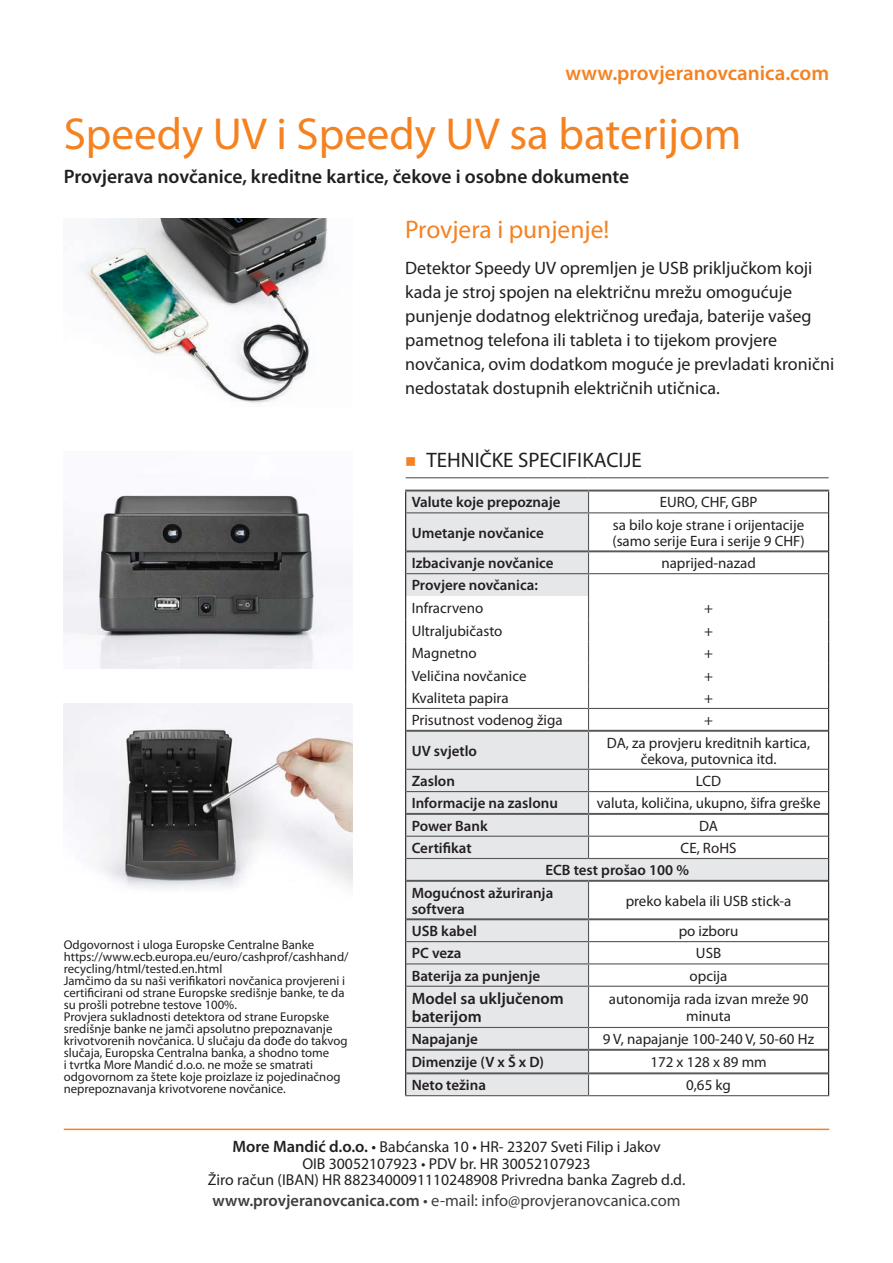
<style>
.page{position:relative;width:893px;height:1263px;background:#fff}
.page>*{position:absolute;margin:0;border:0;box-sizing:border-box;transform-origin:0 0}
.t1{font:45px "Myriad Pro";color:#f58220}
.t2{font:25.5px "Myriad Pro";color:#f58220}
.t3{font:600 21px "Myriad Pro";color:#f58220}
.t4{font:21px "Myriad Pro";color:#231f20}
.t5{font:600 19.5px "Myriad Pro";color:#231f20}
.t6{font:18px/24px "Myriad Pro";color:#231f20}
.t7{font:16.5px "Myriad Pro";color:#3e3e3f}
.t8{font:600 16.5px/17.9px "Myriad Pro";color:#231f20}
.t9{font:15.75px/16.5px "Myriad Pro";color:#231f20;text-align:center}
.t10{font:15px/16.2px "Myriad Pro";color:#231f20;text-align:center}
.t11{font:600 15px/22.4px "Myriad Pro";color:#231f20}
.t12{font:12.75px/12px "Myriad Pro";color:#231f20}
.s1{color:#f58220}
.s2{font-weight:600;font-size:16.5px}
.s3{font-size:16.5px}
.s4{font-weight:600}
</style>
<div class="page">
<hr style="left:64px;top:1128px;width:765px;height:2px;background:#f58220">
<svg style="left:406px;top:491px;width:422px;height:604px"></svg>
<hr style="left:406px;top:477px;width:182px;height:1px;background:#57585a">
<hr style="left:588px;top:477px;width:241px;height:1px;background:#57585a">
<svg style="left:588px;top:491px;width:1px;height:21px"></svg>
<hr style="left:588px;top:513px;width:1px;height:37px;background:#57585a">
<hr style="left:406px;top:708px;width:182px;height:1px;background:#57585a">
<hr style="left:588px;top:708px;width:240px;height:1px;background:#57585a">
<svg style="left:588px;top:552px;width:1px;height:178px"></svg>
<hr style="left:588px;top:732px;width:1px;height:37px;background:#57585a">
<hr style="left:406px;top:791px;width:182px;height:1px;background:#57585a">
<hr style="left:588px;top:791px;width:240px;height:1px;background:#57585a">
<svg style="left:588px;top:770px;width:1px;height:88px"></svg>
<hr style="left:588px;top:882px;width:1px;height:36px;background:#57585a">
<hr style="left:406px;top:963px;width:182px;height:1px;background:#57585a">
<hr style="left:588px;top:963px;width:240px;height:1px;background:#57585a">
<svg style="left:588px;top:920px;width:1px;height:66px"></svg>
<hr style="left:406px;top:986px;width:182px;height:1px;background:#57585a">
<hr style="left:588px;top:986px;width:240px;height:1px;background:#57585a">
<hr style="left:588px;top:987px;width:1px;height:40px;background:#57585a">
<svg style="left:588px;top:1028px;width:1px;height:67px"></svg>
<hr style="left:405px;top:1095px;width:183px;height:1px;background:#57585a">
<hr style="left:588px;top:1095px;width:241px;height:1px;background:#57585a">
<hr style="left:406px;top:813px;width:182px;height:2px;background:#57585a">
<hr style="left:588px;top:813px;width:240px;height:2px;background:#57585a">
<hr style="left:406px;top:1049px;width:182px;height:2px;background:#57585a">
<hr style="left:588px;top:1049px;width:240px;height:2px;background:#57585a">
<svg style="left:405px;top:491px;width:1px;height:22px"></svg>
<svg style="left:828px;top:491px;width:1px;height:22px"></svg>
<hr style="left:405px;top:513px;width:1px;height:38px;background:#231f20">
<hr style="left:828px;top:513px;width:1px;height:38px;background:#231f20">
<svg style="left:405px;top:551px;width:1px;height:180px"></svg>
<svg style="left:828px;top:551px;width:1px;height:180px"></svg>
<hr style="left:405px;top:731px;width:1px;height:38px;background:#231f20">
<hr style="left:828px;top:731px;width:1px;height:38px;background:#231f20">
<svg style="left:405px;top:769px;width:1px;height:112px"></svg>
<svg style="left:828px;top:769px;width:1px;height:112px"></svg>
<hr style="left:405px;top:881px;width:1px;height:38px;background:#231f20">
<hr style="left:828px;top:881px;width:1px;height:38px;background:#231f20">
<svg style="left:405px;top:919px;width:1px;height:67px"></svg>
<svg style="left:828px;top:919px;width:1px;height:67px"></svg>
<hr style="left:405px;top:986px;width:1px;height:41px;background:#231f20">
<hr style="left:828px;top:986px;width:1px;height:41px;background:#231f20">
<svg style="left:405px;top:1027px;width:1px;height:68px"></svg>
<svg style="left:828px;top:1027px;width:1px;height:68px"></svg>
<hr style="left:405px;top:490px;width:183px;height:1px;background:#57585a">
<hr style="left:588px;top:490px;width:241px;height:1px;background:#57585a">
<hr style="left:406px;top:512px;width:182px;height:1px;background:#57585a">
<hr style="left:588px;top:512px;width:240px;height:1px;background:#57585a">
<hr style="left:406px;top:550px;width:182px;height:2px;background:#57585a">
<hr style="left:588px;top:550px;width:240px;height:2px;background:#57585a">
<hr style="left:406px;top:573px;width:182px;height:1px;background:#57585a">
<hr style="left:588px;top:573px;width:240px;height:1px;background:#57585a">
<hr style="left:406px;top:858px;width:182px;height:1px;background:#57585a">
<hr style="left:588px;top:858px;width:240px;height:1px;background:#57585a">
<hr style="left:406px;top:730px;width:182px;height:2px;background:#57585a">
<hr style="left:588px;top:730px;width:240px;height:2px;background:#57585a">
<hr style="left:406px;top:769px;width:182px;height:1px;background:#57585a">
<hr style="left:588px;top:769px;width:240px;height:1px;background:#57585a">
<hr style="left:406px;top:836px;width:182px;height:1px;background:#57585a">
<hr style="left:588px;top:836px;width:240px;height:1px;background:#57585a">
<hr style="left:406px;top:880px;width:182px;height:2px;background:#57585a">
<hr style="left:588px;top:880px;width:240px;height:2px;background:#57585a">
<hr style="left:406px;top:918px;width:182px;height:2px;background:#57585a">
<hr style="left:588px;top:918px;width:240px;height:2px;background:#57585a">
<hr style="left:406px;top:1027px;width:182px;height:1px;background:#57585a">
<hr style="left:588px;top:1027px;width:240px;height:1px;background:#57585a">
<hr style="left:406px;top:941px;width:182px;height:1px;background:#57585a">
<hr style="left:588px;top:941px;width:240px;height:1px;background:#57585a">
<hr style="left:406px;top:1072px;width:182px;height:2px;background:#57585a">
<hr style="left:588px;top:1072px;width:240px;height:2px;background:#57585a">
<img style="left:79px;top:219px;width:249px;height:184px">
<img style="left:64px;top:495px;width:289px;height:173px">
<img style="left:64px;top:703px;width:289px;height:186px">
<h3 class="t3" style="left:565px;top:62px;width:265px">www.provjeranovcanica.com</h3>
<h1 class="t1" style="left:64px;top:111px;width:679px">Speedy UV i Speedy UV sa baterijom</h1>
<h3 class="t5" style="left:64px;top:167px;width:567px">Provjerava novčanice, kreditne kartice, čekove i osobne dokumente</h3>
<h2 class="t2" style="left:405px;top:217px;width:206px">Provjera i punjenje!</h2>
<p class="t6" style="left:405px;top:256px;width:431px">Detektor Speedy UV opremljen je USB priključkom koji kada je stroj spojen na električnu mrežu omogućuje punjenje dodatnog električnog uređaja, baterije vašeg pametnog telefona ili tableta i to tijekom provjere novčanica, ovim dodatkom moguće je prevladati kronični nedostatak dostupnih električnih utičnica.</p>
<p class="t12" style="left:64px;top:939px;width:286px">Odgovornost i uloga Europske Centralne Banke https://www.ecb.europa.eu/euro/cashprof/cashhand/ recycling/html/tested.en.html<br>Jamčimo da su naši verifikatori novčanica provjereni i certificirani od strane Europske središnje banke, te da su prošli potrebne testove 100%.<br>Provjera sukladnosti detektora od strane Europske središnje banke ne jamči apsolutno prepoznavanje krivotvorenih novčanica. U slučaju da dođe do takvog slučaja, Europska Centralna banka, a shodno tome<br>i tvrtka More Mandić d.o.o. ne može se smatrati odgovornom za štete koje proizlaze iz pojedinačnog neprepoznavanja krivotvorene novčanice.</p>
<h3 class="t4" style="left:405px;top:450px;width:238px"><span class="s1">■</span> TEHNIČKE SPECIFIKACIJE</h3>
<p class="t11" style="left:412px;top:491px;width:150px">Valute koje prepoznaje</p>
<p class="t10" style="left:660px;top:495px;width:99px">EURO, CHF, GBP</p>
<p class="t11" style="left:412px;top:522px;width:134px">Umetanje novčanice</p>
<p class="t10" style="left:612px;top:517px;width:194px;text-align:left">sa bilo koje strane i orijentacije (samo serije Eura i serije 9 CHF)</p>
<p class="t11" style="left:412px;top:552px;width:143px">Izbacivanje novčanice</p>
<p class="t10" style="left:661px;top:555px;width:96px">naprijed-nazad</p>
<p class="t11" style="left:412px;top:575px;width:128px">Provjere novčanica:</p>
<p class="t10" style="left:412px;top:600px;width:73px">Infracrveno</p>
<p class="t10" style="left:704px;top:600px;width:10px">+</p>
<p class="t10" style="left:412px;top:623px;width:92px">Ultraljubičasto</p>
<p class="t10" style="left:704px;top:623px;width:10px">+</p>
<p class="t10" style="left:412px;top:646px;width:67px">Magnetno</p>
<p class="t10" style="left:704px;top:646px;width:10px">+</p>
<p class="t10" style="left:412px;top:668px;width:116px">Veličina novčanice</p>
<p class="t10" style="left:704px;top:668px;width:10px">+</p>
<p class="t10" style="left:412px;top:690px;width:98px">Kvaliteta papira</p>
<p class="t10" style="left:704px;top:690px;width:10px">+</p>
<p class="t10" style="left:412px;top:713px;width:152px">Prisutnost vodenog žiga</p>
<p class="t10" style="left:704px;top:713px;width:10px">+</p>
<p class="t11" style="left:412px;top:740px;width:67px">UV svjetlo</p>
<p class="t10" style="left:607px;top:735px;width:205px">DA, za provjeru kreditnih kartica, čekova, putovnica itd.</p>
<p class="t11" style="left:412px;top:770px;width:45px">Zaslon</p>
<p class="t10" style="left:696px;top:773px;width:27px">LCD</p>
<p class="t11" style="left:412px;top:792px;width:148px">Informacije na zaslonu</p>
<p class="t10" style="left:597px;top:796px;width:225px">valuta, količina, ukupno, šifra greške</p>
<p class="t11" style="left:412px;top:815px;width:78px">Power Bank</p>
<p class="t10" style="left:699px;top:818px;width:20px">DA</p>
<p class="t11" style="left:412px;top:837px;width:62px">Certifikat</p>
<p class="t10" style="left:681px;top:840px;width:57px">CE, RoHS</p>
<p class="t11" style="left:412px;top:859px;width:279px;text-indent:134px">ECB test prošao 100 %<br>Mogućnost ažuriranja</p>
<p class="t11" style="left:412px;top:898px;width:55px">softvera</p>
<p class="t10" style="left:626px;top:893px;width:167px">preko kabela ili USB stick-a</p>
<p class="t11" style="left:412px;top:920px;width:67px">USB kabel</p>
<p class="t10" style="left:679px;top:923px;width:61px">po izboru</p>
<p class="t11" style="left:412px;top:942px;width:51px">PC veza</p>
<p class="t10" style="left:696px;top:946px;width:27px">USB</p>
<p class="t11" style="left:412px;top:965px;width:130px">Baterija za punjenje</p>
<p class="t10" style="left:690px;top:968px;width:39px">opcija</p>
<p class="t8" style="left:412px;top:990px;width:154px">Model sa uključenom baterijom</p>
<p class="t10" style="left:609px;top:992px;width:201px">autonomija rada izvan mreže 90 minuta</p>
<p class="t11" style="left:412px;top:1028px;width:68px">Napajanje</p>
<p class="t10" style="left:603px;top:1031px;width:213px">9 V, napajanje 100-240 V, 50-60 Hz</p>
<p class="t11" style="left:412px;top:1051px;width:134px">Dimenzije (V x Š x D)</p>
<p class="t10" style="left:650px;top:1054px;width:118px">172 x 128 x 89 mm</p>
<p class="t11" style="left:412px;top:1074px;width:76px">Neto težina</p>
<p class="t10" style="left:686px;top:1077px;width:46px">0,65 kg</p>
<p class="t9" style="left:208px;top:1139px;width:479px"><span class="s2">More Mandić d.o.o.</span> <span class="s3">•</span> Babćanska 10 • HR- 23207 Sveti Filip i Jakov<br>OIB 30052107923 • PDV br. HR 30052107923<br>Žiro račun (IBAN) HR 8823400091110248908 Privredna banka Zagreb d.d.</p>
<p class="t7" style="left:212px;top:1192px;width:469px"><span class="s4">www.provjeranovcanica.com</span> • e-mail: info@provjeranovcanica.com</p>
</div>
